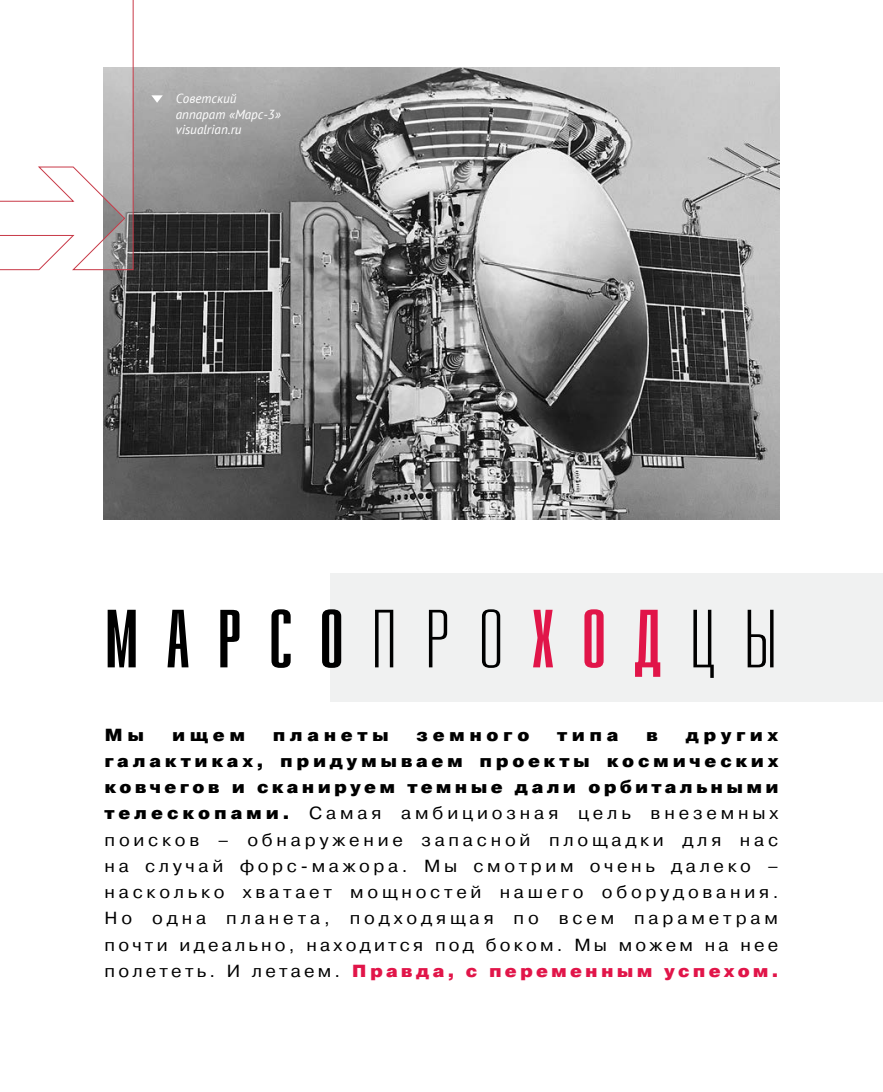
<style>
.page{position:relative;width:883px;height:1092px;background:#fff}
.page>*{position:absolute;margin:0;border:0;box-sizing:border-box;transform-origin:0 0}
.Врезка{font:700 82.25px "Kizo";letter-spacing:.35em;color:#000}
.Лид{font:17.5px/26.2px "Pragmatica";letter-spacing:.175em;color:#000;text-align:justify;scale:1.05 1}
.Лид-2{font:900 17.5px "Pragmatica";letter-spacing:.245em;color:#000;scale:1.05 1}
.Новости_Текст{font:italic 13.12px/15.8px "PT Sans";color:#fff}
.s1{font-weight:400}
.s2{color:#e11549}
.s3{font-weight:900}
.s4{font-weight:900;color:#e11549}
</style>
<div class="page">
<div style="left:331px;top:573px;width:552px;height:128px;background:#f0f1f1"></div>
<img style="left:104px;top:67px;width:675px;height:453px">
<svg style="left:0;top:0;width:134px;height:271px"></svg>
<svg style="left:151px;top:95px;width:12px;height:8px"></svg>
<p class="Новости_Текст" style="left:176px;top:90px;width:106px">Советский аппарат «Марс-3» visualrian.ru</p>
<p class="Врезка" style="left:106px;top:588px;width:673px">МАРСО<span class="s1">ПРО</span><span class="s2">ХОД</span><span class="s1">ЦЫ</span></p>
<p class="Лид-2" style="left:105px;top:723px;width:39px">Мы</p>
<p class="Лид-2" style="left:172px;top:723px;width:71px">ищем</p>
<p class="Лид-2" style="left:273px;top:723px;width:112px">планеты</p>
<p class="Лид-2" style="left:417px;top:723px;width:109px">земного</p>
<p class="Лид-2" style="left:557px;top:723px;width:60px">типа</p>
<p class="Лид-2" style="left:646px;top:723px;width:13px">в</p>
<p class="Лид" style="left:105px;top:721px;width:643px;text-indent:581px"><span class="s3">других галактиках, придумываем проекты космических ковчегов и сканируем темные дали орбитальными телескопами.</span> Самая амбициозная цель внеземных поисков – обнаружение запасной площадки для нас на случай форс-мажора. Мы смотрим очень далеко – насколько хватает мощностей нашего оборудования.<br>Но одна планета, подходящая по всем параметрам почти идеально, находится под боком. Мы можем на нее полететь. И летаем. <span class="s4">Правда, с переменным успехом.</span></p>
</div>
